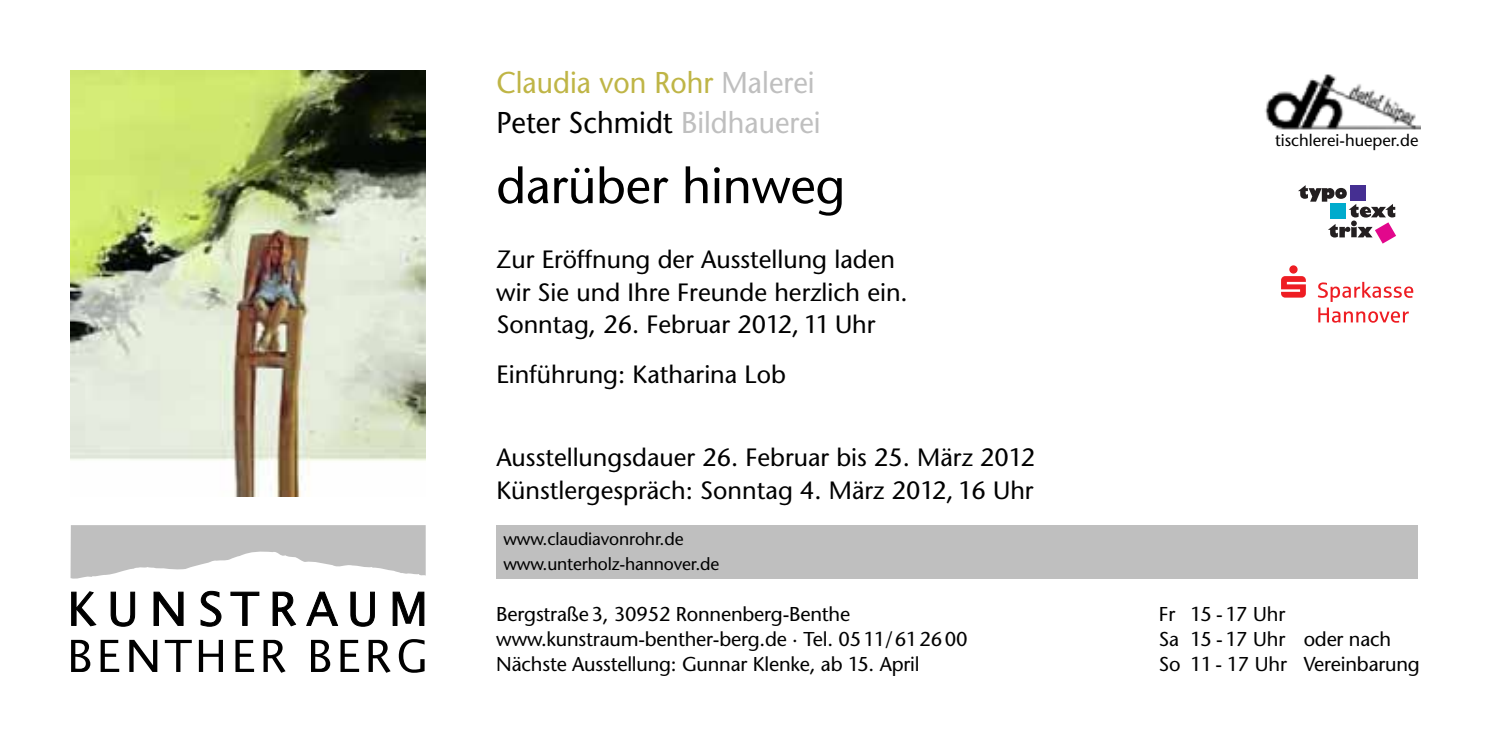
<style>
.page{position:relative;width:1489px;height:745px;background:#fff}
.page>*{position:absolute;margin:0;border:0;box-sizing:border-box;transform-origin:0 0}
.t1{font:50px "Stone Sans";letter-spacing:-.005em;color:#000}
.t2{font:30px/40px "Stone Sans";color:#bfbfbf;scale:.95 1}
.t3{font:25px/32.5px "Stone Sans";color:#000}
.t4{font:20px/25px "Stone Sans";letter-spacing:-.01em;color:#000}
.t5{font:17.5px/25px "Stone Sans";letter-spacing:-.01em;color:#000}
.t6{font:16.5px "Stone Sans";color:#000}
.s1{color:#bfb546}
.s2{color:#000}
</style>
<div class="page">
<div style="left:496px;top:524px;width:921px;height:54px;background:#bfbfbf"></div>
<svg style="left:71px;top:525px;width:354px;height:54px"></svg>
<svg style="left:71px;top:591px;width:26px;height:35px"></svg>
<svg style="left:110px;top:591px;width:25px;height:35px"></svg>
<svg style="left:153px;top:591px;width:31px;height:34px"></svg>
<svg style="left:200px;top:590px;width:22px;height:36px"></svg>
<svg style="left:230px;top:591px;width:30px;height:34px"></svg>
<svg style="left:272px;top:591px;width:25px;height:35px"></svg>
<svg style="left:306px;top:591px;width:32px;height:34px"></svg>
<svg style="left:350px;top:591px;width:25px;height:35px"></svg>
<svg style="left:392px;top:591px;width:32px;height:34px"></svg>
<svg style="left:71px;top:639px;width:19px;height:32px"></svg>
<svg style="left:101px;top:639px;width:18px;height:32px"></svg>
<svg style="left:129px;top:639px;width:28px;height:32px"></svg>
<svg style="left:165px;top:639px;width:27px;height:32px"></svg>
<svg style="left:199px;top:639px;width:24px;height:32px"></svg>
<svg style="left:235px;top:639px;width:19px;height:32px"></svg>
<svg style="left:263px;top:639px;width:22px;height:33px"></svg>
<svg style="left:368px;top:639px;width:22px;height:33px"></svg>
<svg style="left:311px;top:639px;width:19px;height:32px"></svg>
<svg style="left:340px;top:639px;width:19px;height:32px"></svg>
<svg style="left:399px;top:639px;width:25px;height:33px"></svg>
<img style="left:71px;top:71px;width:354px;height:425px">
<svg style="left:1298px;top:185px;width:97px;height:58px"></svg>
<img style="left:1265px;top:74px;width:155px;height:56px">
<svg style="left:1281px;top:265px;width:132px;height:57px"></svg>
<p class="t2" style="left:496px;top:66px;width:343px"><span class="s1">Claudia von Rohr</span> Malerei<br><span class="s2">Peter Schmidt</span> Bildhauerei</p>
<h1 class="t1" style="left:496px;top:166px;width:350px">darüber hinweg</h1>
<p class="t3" style="left:496px;top:246px;width:413px">Zur Eröffnung der Ausstellung laden wir Sie und Ihre Freunde herzlich ein.<br>Sonntag, 26. Februar 2012, 11 Uhr</p>
<p class="t3" style="left:496px;top:361px;width:291px">Einführung: Katharina Lob</p>
<p class="t3" style="left:496px;top:443px;width:540px">Ausstellungsdauer 26. Februar bis 25. März 2012<br>Künstlergespräch: Sonntag 4. März 2012, 16 Uhr</p>
<p class="t5" style="left:503px;top:528px;width:217px">www.claudiavonrohr.de www.unterholz-hannover.de</p>
<p class="t4" style="left:496px;top:603px;width:473px">Bergstraße 3, 30952 Ronnenberg-Benthe www.kunstraum-benther-berg.de · Tel. 05 11/6126 00<br>Nächste Ausstellung: Gunnar Klenke, ab 15. April</p>
<p class="t6" style="left:1274px;top:134px;width:145px">tischlerei-hueper.de</p>
<p class="t4" style="left:1158px;top:603px;width:130px;text-align:justify">Fr 15 - 17 Uhr Sa 15 - 17 Uhr So 11 - 17 Uhr</p>
<p class="t4" style="left:1303px;top:628px;width:118px">oder nach<br>Vereinbarung</p>
</div>
